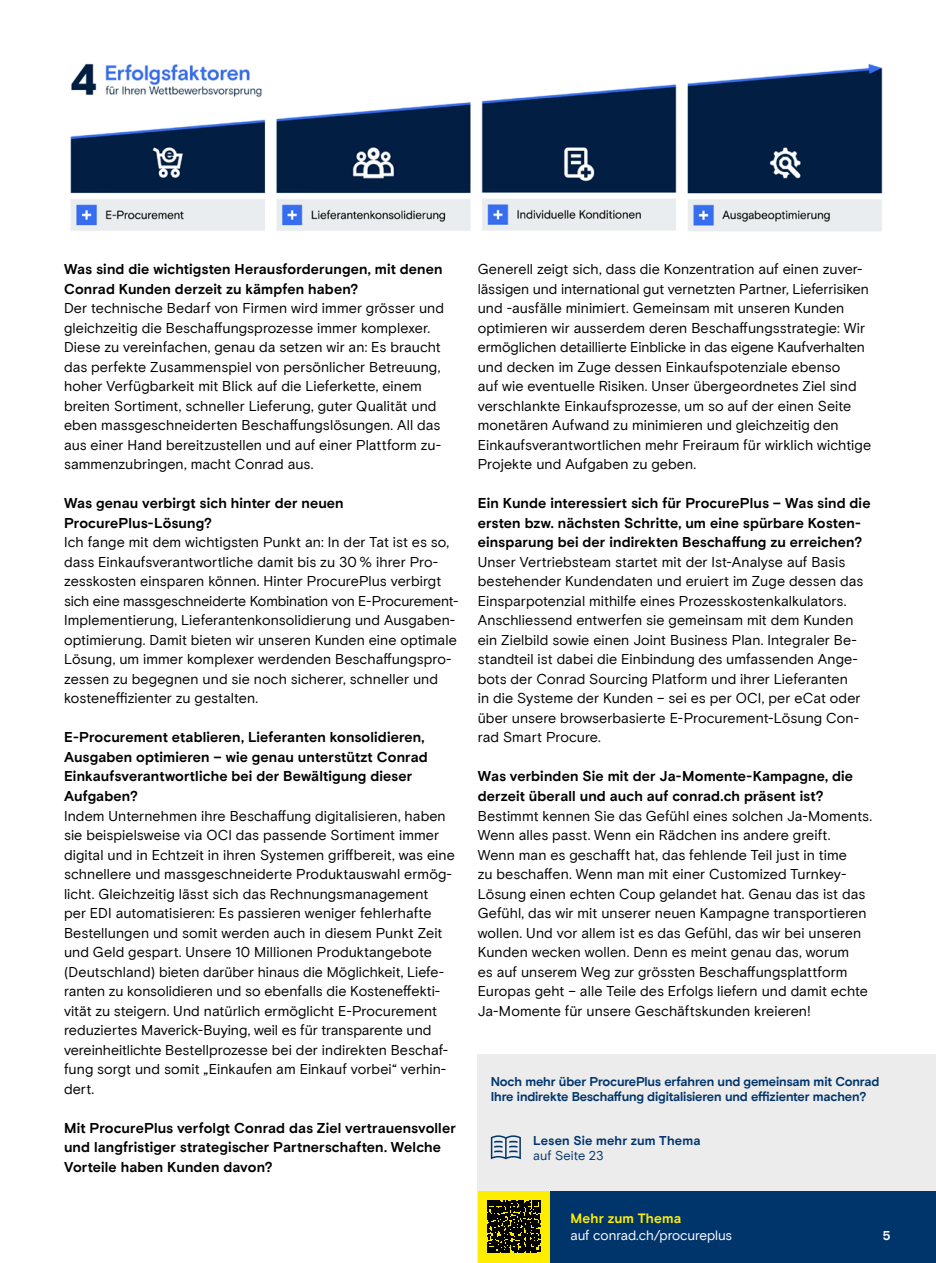
<style>
.page{position:relative;width:936px;height:1263px;background:#fff}
.page>*{position:absolute;margin:0;border:0;box-sizing:border-box;transform-origin:0 0}
.Inno_Fließtext_schwarz{font:14.25px/19.5px "Conrad Basis";letter-spacing:.005em;color:#000}
.Inno_Fließtext_schwarz-2{font:700 14.25px/19.5px "Conrad Basis";letter-spacing:.01em;color:#000}
.Inno_Text_QR-Code-Kasten_weiss{font:13.5px "Conrad Basis";letter-spacing:-.005em;color:#fff}
.Inno_Text_QR-Code-Kasten_gelb{font:700 13.5px "Conrad Basis";letter-spacing:.01em;color:#ffed00}
.Inno_BU_Igelung_weiss{font:700 12.75px/15px "Conrad Basis";letter-spacing:-.015em;color:#00356c}
.Inno_Mehrwert_Service_Link_dblau{font:700 12.75px/15px "Conrad Basis";letter-spacing:.015em;color:#00356c}
.Inno_Pagina_rechts_weiss{font:700 12.75px "Conrad Basis";color:#fff}
.s1{font-weight:400}
</style>
<div class="page">
<div style="left:477px;top:1054px;width:458px;height:209px;background:#ececec"></div>
<div style="left:549px;top:1191px;width:386px;height:72px;background:#00356c"></div>
<div style="left:477px;top:1191px;width:72px;height:72px;background:#ffed00"></div>
<svg style="left:487px;top:1200px;width:53px;height:53px"></svg>
<img style="left:70px;top:63px;width:813px;height:168px">
<svg style="left:491px;top:1135px;width:30px;height:24px"></svg>
<p class="Inno_Fließtext_schwarz-2" style="left:64px;top:260px;width:380px">Was sind die wichtigsten Herausforderungen, mit denen<br>Conrad Kunden derzeit zu kämpfen haben?</p>
<p class="Inno_Fließtext_schwarz" style="left:64px;top:299px;width:381px">Der technische Bedarf von Firmen wird immer grösser und gleichzeitig die Beschaffungsprozesse immer komplexer.<br>Diese zu vereinfachen, genau da setzen wir an: Es braucht das perfekte Zusammenspiel von persönlicher Betreuung, hoher Verfügbarkeit mit Blick auf die Lieferkette, einem breiten Sortiment, schneller Lieferung, guter Qualität und eben massgeschneiderten Beschaffungslösungen. All das aus einer Hand bereitzustellen und auf einer Plattform zu&shy;sammenzubringen, macht Conrad aus.</p>
<p class="Inno_Fließtext_schwarz-2" style="left:64px;top:494px;width:281px">Was genau verbirgt sich hinter der neuen<br>ProcurePlus-Lösung?</p>
<p class="Inno_Fließtext_schwarz" style="left:64px;top:533px;width:396px">Ich fange mit dem wichtigsten Punkt an: In der Tat ist es so, dass Einkaufsverantwortliche damit bis zu 30 % ihrer Pro&shy;zesskosten einsparen können. Hinter ProcurePlus verbirgt sich eine massgeschneiderte Kombination von E-Procurement-Implementierung, Lieferantenkonsolidierung und Ausgaben&shy;optimierung. Damit bieten wir unseren Kunden eine optimale Lösung, um immer komplexer werdenden Beschaffungspro&shy;zessen zu begegnen und sie noch sicherer, schneller und kosteneffizienter zu gestalten.</p>
<p class="Inno_Fließtext_schwarz-2" style="left:64px;top:728px;width:365px">E-Procurement etablieren, Lieferanten konsolidieren, Ausgaben optimieren – wie genau unterstützt Conrad Einkaufsverantwortliche bei der Bewältigung dieser Aufgaben?</p>
<p class="Inno_Fließtext_schwarz" style="left:64px;top:806px;width:392px">Indem Unternehmen ihre Beschaffung digitalisieren, haben sie beispielsweise via OCI das passende Sortiment immer digital und in Echtzeit in ihren Systemen griffbereit, was eine schnellere und massgeschneiderte Produktauswahl ermög&shy;licht. Gleichzeitig lässt sich das Rechnungsmanagement<br>per EDI automatisieren: Es passieren weniger fehlerhafte Bestellungen und somit werden auch in diesem Punkt Zeit und Geld gespart. Unsere 10 Millionen Produktangebote (Deutschland) bieten darüber hinaus die Möglichkeit, Liefe&shy;ranten zu konsolidieren und so ebenfalls die Kosteneffekti&shy;vität zu steigern. Und natürlich ermöglicht E-Procurement reduziertes Maverick-Buying, weil es für transparente und vereinheitlichte Bestellprozesse bei der indirekten Beschaf&shy;fung sorgt und somit „Einkaufen am Einkauf vorbei“ verhin&shy;dert.</p>
<p class="Inno_Fließtext_schwarz-2" style="left:64px;top:1118px;width:393px">Mit ProcurePlus verfolgt Conrad das Ziel vertrauensvoller und langfristiger strategischer Partnerschaften. Welche<br>Vorteile haben Kunden davon?</p>
<p class="Inno_Fließtext_schwarz" style="left:477px;top:260px;width:395px">Generell zeigt sich, dass die Konzentration auf einen zuver&shy;lässigen und international gut vernetzten Partner, Lieferrisiken und -ausfälle minimiert. Gemeinsam mit unseren Kunden optimieren wir ausserdem deren Beschaffungsstrategie: Wir ermöglichen detaillierte Einblicke in das eigene Kaufverhalten und decken im Zuge dessen Einkaufspotenziale ebenso<br>auf wie eventuelle Risiken. Unser übergeordnetes Ziel sind verschlankte Einkaufsprozesse, um so auf der einen Seite monetären Aufwand zu minimieren und gleichzeitig den Einkaufsverantwortlichen mehr Freiraum für wirklich wichtige Projekte und Aufgaben zu geben.</p>
<p class="Inno_Fließtext_schwarz-2" style="left:477px;top:494px;width:394px">Ein Kunde interessiert sich für ProcurePlus – Was sind die ersten bzw. nächsten Schritte, um eine spürbare Kosten&shy;einsparung bei der indirekten Beschaffung zu erreichen?</p>
<p class="Inno_Fließtext_schwarz" style="left:477px;top:552px;width:387px">Unser Vertriebsteam startet mit der Ist-Analyse auf Basis bestehender Kundendaten und eruiert im Zuge dessen das Einsparpotenzial mithilfe eines Prozesskostenkalkulators.<br>Anschliessend entwerfen sie gemeinsam mit dem Kunden ein Zielbild sowie einen Joint Business Plan. Integraler Be&shy;standteil ist dabei die Einbindung des umfassenden Ange&shy;bots der Conrad Sourcing Platform und ihrer Lieferanten<br>in die Systeme der Kunden – sei es per OCI, per eCat oder über unsere browserbasierte E-Procurement-Lösung Con&shy;rad Smart Procure.</p>
<p class="Inno_Fließtext_schwarz-2" style="left:477px;top:767px;width:377px">Was verbinden Sie mit der Ja-Momente-Kampagne, die derzeit überall und auch auf conrad.ch präsent ist?</p>
<p class="Inno_Fließtext_schwarz" style="left:477px;top:806px;width:396px">Bestimmt kennen Sie das Gefühl eines solchen Ja-Moments.<br>Wenn alles passt. Wenn ein Rädchen ins andere greift.<br>Wenn man es geschafft hat, das fehlende Teil just in time<br>zu beschaffen. Wenn man mit einer Customized Turnkey-Lösung einen echten Coup gelandet hat. Genau das ist das Gefühl, das wir mit unserer neuen Kampagne transportieren wollen. Und vor allem ist es das Gefühl, das wir bei unseren Kunden wecken wollen. Denn es meint genau das, worum<br>es auf unserem Weg zur grössten Beschaffungsplattform Europas geht – alle Teile des Erfolgs liefern und damit echte Ja-Momente für unsere Geschäftskunden kreieren!</p>
<p class="Inno_BU_Igelung_weiss" style="left:491px;top:1074px;width:390px">Noch mehr über ProcurePlus erfahren und gemeinsam mit Conrad<br>Ihre indirekte Beschaffung digitalisieren und effizienter machen?</p>
<p class="Inno_Mehrwert_Service_Link_dblau" style="left:533px;top:1134px;width:169px">Lesen Sie mehr zum Thema <span class="s1">auf Seite 23</span></p>
<p class="Inno_Text_QR-Code-Kasten_gelb" style="left:570px;top:1210px;width:112px">Mehr zum Thema</p>
<p class="Inno_Text_QR-Code-Kasten_weiss" style="left:570px;top:1227px;width:163px">auf conrad.ch/procureplus</p>
<p class="Inno_Pagina_rechts_weiss" style="left:882px;top:1228px;width:9px">5</p>
</div>
